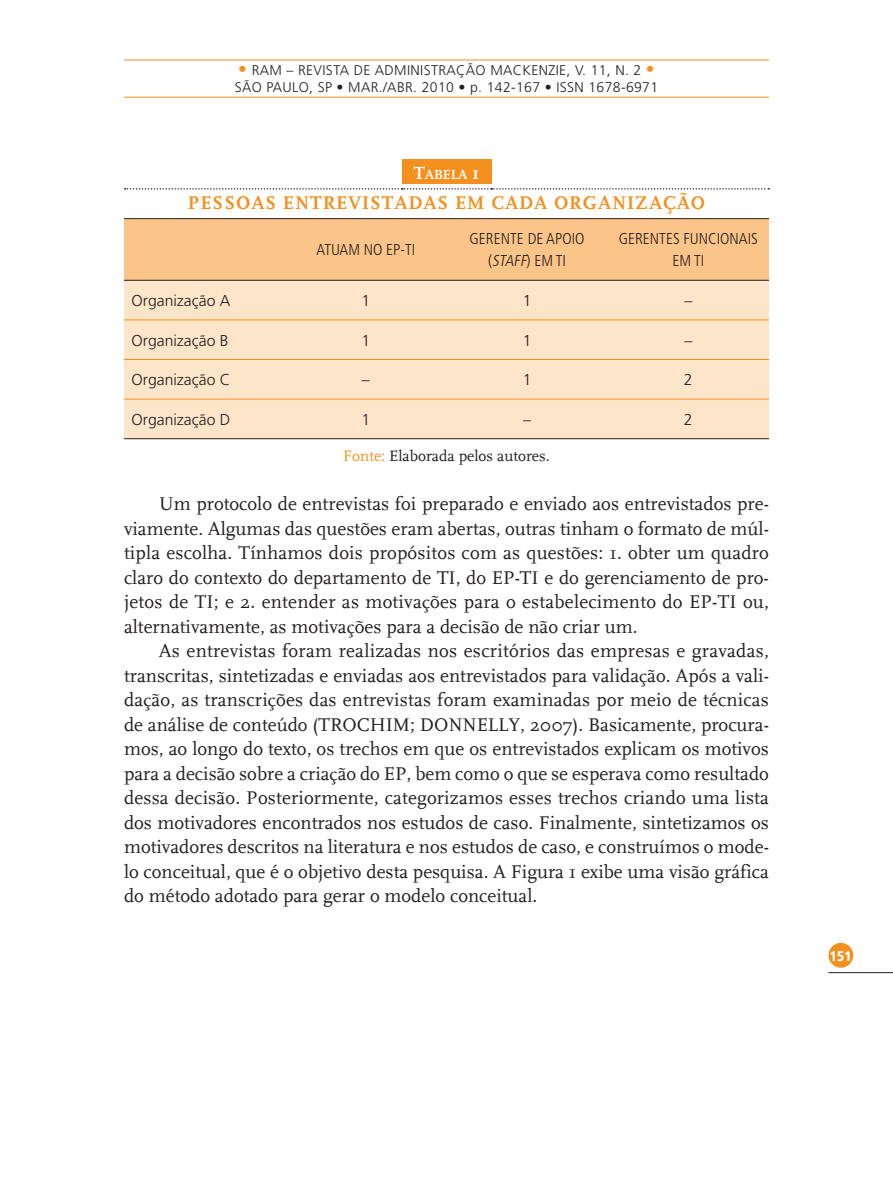
<style>
.page{position:relative;width:893px;height:1191px;background:#fff}
.page>*{position:absolute;margin:0;border:0;box-sizing:border-box;transform-origin:0 0}
.t1{font:19.25px/24.5px "FF Scala Definitive";color:#231f20;text-align:justify}
.t2{font:700 19.25px "FF Scala Definitiver";letter-spacing:.05em;color:#f4901d}
.t3{font:300 15.75px "Frutiger LT Std";color:#231f20}
.t4{font:300 condensed 15.75px/22.1px "Frutiger LT Std";color:#231f20;text-align:center}
.t5{font:15.75px "FF Scala Definitive";color:#231f20}
.t6{font:300 14px/16.8px "Frutiger LT Std";letter-spacing:.025em;color:#231f20}
.t7{font:900 condensed 14px "Frutiger LT Std";color:#fff}
.t8{font:700 13.83px "FF Scala Definitiver";color:#fff}
.s1{font-size:17.5px;color:#f4901d}
.s2{font-size:18.38px}
.s3{font-style:italic}
.s4{color:#f4901d}
</style>
<div class="page">
<div style="left:828px;top:943px;width:25px;height:24px;background:#f4901d;border-radius:50%"></div>
<hr style="left:828px;top:972px;width:65px;height:1px;background:#231f20">
<hr style="left:124px;top:97px;width:645px;height:1px;background:#f4901d">
<hr style="left:124px;top:60px;width:645px;height:1px;background:#f4901d">
<div style="left:402px;top:159px;width:89px;height:25px;background:#f4901d"></div>
<svg style="left:125px;top:188px;width:644px;height:1px"></svg>
<div style="left:124px;top:219px;width:645px;height:61px;background:#fbc488"></div>
<div style="left:124px;top:281px;width:645px;height:157px;background:#fde5c9"></div>
<hr style="left:124px;top:218px;width:645px;height:1px;background:#231f20">
<hr style="left:124px;top:280px;width:645px;height:1px;background:#231f20">
<hr style="left:124px;top:438px;width:645px;height:1px;background:#231f20">
<hr style="left:124px;top:319px;width:645px;height:1px;background:#f4901d">
<hr style="left:124px;top:359px;width:645px;height:1px;background:#f4901d">
<hr style="left:124px;top:399px;width:645px;height:1px;background:#f4901d">
<p class="t6" style="left:235px;top:63px;width:425px"><span class="s1">•</span> RAM – REVISTA DE ADMINISTRAÇÃO MACKENZIE, V. 11, N. 2 <span class="s1">•<br></span>SÃO PAULO, SP • MAR./ABR. 2010 • p. 142-167 • ISSN 1678-6971</p>
<p class="t8" style="left:414px;top:169px;width:67px"><span class="s2">T</span>ABELA <span class="s2">1</span></p>
<p class="t2" style="left:188px;top:194px;width:519px">PESSOAS ENTREVISTADAS EM CADA ORGANIZAÇÃO</p>
<p class="t4" style="left:316px;top:240px;width:101px">ATUAM NO EP-TI</p>
<p class="t4" style="left:470px;top:229px;width:116px">GERENTE DE APOIO ( <span class="s3">STAFF</span>) E M T I</p>
<p class="t4" style="left:619px;top:229px;width:141px">GERENTES FUNCIONAIS<br>EM TI</p>
<p class="t3" style="left:131px;top:294px;width:100px">Organização A</p>
<p class="t3" style="left:361px;top:294px;width:10px">1</p>
<p class="t3" style="left:523px;top:294px;width:10px">1</p>
<p class="t3" style="left:684px;top:294px;width:9px">–</p>
<p class="t3" style="left:131px;top:334px;width:99px">Organização B</p>
<p class="t3" style="left:361px;top:334px;width:10px">1</p>
<p class="t3" style="left:523px;top:334px;width:10px">1</p>
<p class="t3" style="left:684px;top:334px;width:9px">–</p>
<p class="t3" style="left:131px;top:373px;width:100px">Organização C</p>
<p class="t3" style="left:362px;top:373px;width:9px">–</p>
<p class="t3" style="left:523px;top:373px;width:10px">1</p>
<p class="t3" style="left:684px;top:373px;width:10px">2</p>
<p class="t3" style="left:131px;top:413px;width:100px">Organização D</p>
<p class="t3" style="left:361px;top:413px;width:10px">1</p>
<p class="t3" style="left:523px;top:413px;width:9px">–</p>
<p class="t3" style="left:684px;top:413px;width:10px">2</p>
<p class="t5" style="left:343px;top:449px;width:208px"><span class="s4">Fonte:</span> Elaborada pelos autores.</p>
<p class="t1" style="left:124px;top:493px;width:646px;text-indent:35px">Um protocolo de entrevistas foi preparado e enviado aos entrevistados pre&shy;viamente. Algumas das questões eram abertas, outras tinham o formato de múl&shy;tipla escolha. Tínhamos dois propósitos com as questões: 1. obter um quadro claro do contexto do departamento de TI, do EP-TI e do gerenciamento de pro&shy;jetos de TI; e 2. entender as motivações para o estabelecimento do EP-TI ou, alternativamente, as motivações para a decisão de não criar um.</p>
<p class="t1" style="left:124px;top:640px;width:646px;text-indent:35px">As entrevistas foram realizadas nos escritórios das empresas e gravadas, transcritas, sintetizadas e enviadas aos entrevistados para validação. Após a vali&shy;dação, as transcrições das entrevistas foram examinadas por meio de técnicas de análise de conteúdo (TROCHIM; DONNELLY, 2007). Basicamente, procura&shy;mos, ao longo do texto, os trechos em que os entrevistados explicam os motivos para a decisão sobre a criação do EP, bem como o que se esperava como resultado dessa decisão. Posteriormente, categorizamos esses trechos criando uma lista dos motivadores encontrados nos estudos de caso. Finalmente, sintetizamos os motivadores descritos na literatura e nos estudos de caso, e construímos o mode&shy;lo conceitual, que é o objetivo desta pesquisa. A Figura 1 exibe uma visão gráfica do método adotado para gerar o modelo conceitual.</p>
<p class="t7" style="left:830px;top:950px;width:23px">151</p>
</div>
